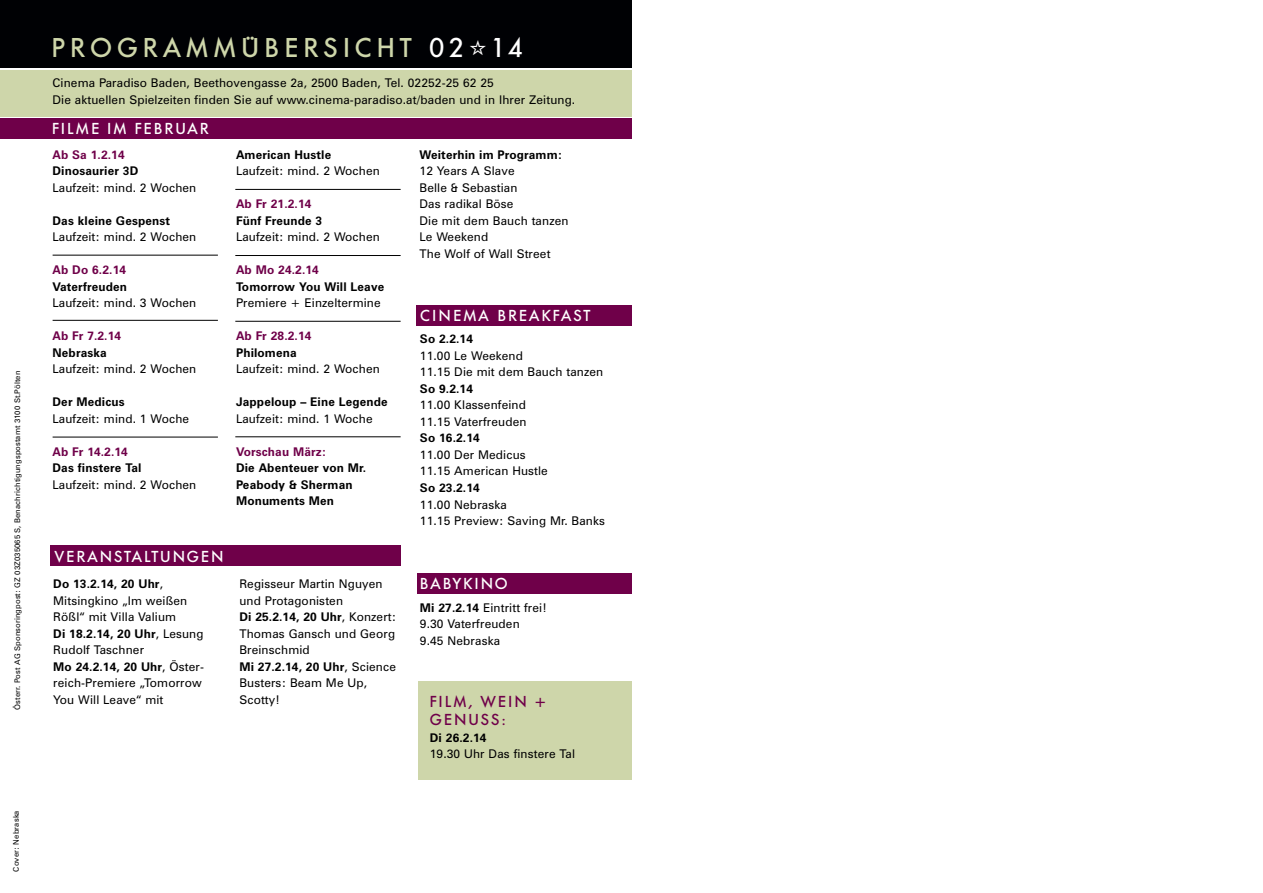
<style>
.page{position:relative;width:1263px;height:893px;background:#fff}
.page>*{position:absolute;margin:0;border:0;box-sizing:border-box;transform-origin:0 0}
.t1{font:500 27px "Futura BQ";letter-spacing:.17em;color:#ced6aa}
.t2{font:500 15.75px "Futura BQ";letter-spacing:.115em;color:#fff}
.t3{font:500 15.75px/18px "Futura BQ";letter-spacing:.135em;color:#6f0049}
.t4{font:500 15.75px "Futura BQ";letter-spacing:.135em;color:#fff}
.t5{font:12px/16.5px "Zurich BT";letter-spacing:.01em;color:#000}
.t6{font:700 12px/16.5px "Zurich BT";letter-spacing:.01em;color:#000}
.t7{font:700 12px "Zurich BT";letter-spacing:.01em;color:#6f0049}
.t8{font:7.65px "Zurich BT";letter-spacing:.01em;color:#000}
.s1{color:#fff}
.s2{font-weight:700}
</style>
<div class="page">
<div style="left:51px;top:546px;width:350px;height:20px;background:#6f0049"></div>
<div style="left:0;top:0;width:631px;height:68px;background:#000104"></div>
<div style="left:0;top:70px;width:631px;height:47px;background:#ced6aa"></div>
<div style="left:418px;top:682px;width:213px;height:98px;background:#ced6aa"></div>
<div style="left:0;top:118px;width:631px;height:20px;background:#6f0049"></div>
<div style="left:416px;top:306px;width:215px;height:20px;background:#6f0049"></div>
<div style="left:416px;top:573px;width:215px;height:20px;background:#6f0049"></div>
<hr style="left:53px;top:320px;width:165px;height:1px;background:#000">
<hr style="left:53px;top:437px;width:165px;height:1px;background:#000">
<hr style="left:53px;top:255px;width:165px;height:1px;background:#000">
<hr style="left:235px;top:189px;width:166px;height:1px;background:#000">
<hr style="left:235px;top:255px;width:166px;height:1px;background:#000">
<hr style="left:235px;top:321px;width:166px;height:1px;background:#000">
<hr style="left:235px;top:436px;width:166px;height:1px;background:#000">
<p class="t8" style="left:15px;top:710px;width:341px;rotate:-90deg">Österr. Post AG Sponsoringpost: GZ 03Z035065 S, Benachrichtigungspostamt 3100 St.Pölten</p>
<p class="t8" style="left:13px;top:872px;width:63px;rotate:-90deg">Cover: Nebraska</p>
<h1 class="t1" style="left:52px;top:32px;width:473px">PROGRAMMÜBERSICHT <span class="s1">02 14</span></h1>
<p class="t5" style="left:53px;top:76px;width:524px">Cinema Paradiso Baden, Beethovengasse 2a, 2500 Baden, Tel. 02252-25 62 25<br>Die aktuellen Spielzeiten finden Sie auf www.cinema-paradiso.at/baden und in Ihrer Zeitung.</p>
<h2 class="t4" style="left:52px;top:119px;width:158px">FILME IM FEBRUAR</h2>
<p class="t7" style="left:53px;top:150px;width:74px">Ab Sa 1.2.14</p>
<p class="t6" style="left:53px;top:164px;width:87px">Dinosaurier 3D</p>
<p class="t5" style="left:53px;top:181px;width:145px">Laufzeit: mind. 2 Wochen</p>
<p class="t6" style="left:53px;top:214px;width:119px">Das kleine Gespenst</p>
<p class="t5" style="left:53px;top:230px;width:145px">Laufzeit: mind. 2 Wochen</p>
<p class="t7" style="left:53px;top:266px;width:75px">Ab Do 6.2.14</p>
<p class="t6" style="left:53px;top:280px;width:76px">Vaterfreuden</p>
<p class="t5" style="left:53px;top:296px;width:145px">Laufzeit: mind. 3 Wochen</p>
<p class="t7" style="left:53px;top:332px;width:70px">Ab Fr 7.2.14</p>
<p class="t6" style="left:53px;top:346px;width:56px">Nebraska</p>
<p class="t5" style="left:53px;top:362px;width:145px">Laufzeit: mind. 2 Wochen</p>
<p class="t6" style="left:53px;top:395px;width:74px">Der Medicus</p>
<p class="t5" style="left:53px;top:412px;width:138px">Laufzeit: mind. 1 Woche</p>
<p class="t7" style="left:53px;top:447px;width:77px">Ab Fr 14.2.14</p>
<p class="t6" style="left:53px;top:461px;width:90px">Das finstere Tal</p>
<p class="t5" style="left:53px;top:478px;width:145px">Laufzeit: mind. 2 Wochen</p>
<p class="t6" style="left:236px;top:148px;width:97px">American Hustle</p>
<p class="t5" style="left:236px;top:164px;width:145px">Laufzeit: mind. 2 Wochen</p>
<p class="t7" style="left:236px;top:200px;width:77px">Ab Fr 21.2.14</p>
<p class="t6" style="left:236px;top:214px;width:88px">Fünf Freunde 3</p>
<p class="t5" style="left:236px;top:230px;width:145px">Laufzeit: mind. 2 Wochen</p>
<p class="t7" style="left:236px;top:266px;width:84px">Ab Mo 24.2.14</p>
<p class="t6" style="left:236px;top:280px;width:150px">Tomorrow You Will Leave</p>
<p class="t5" style="left:236px;top:296px;width:146px">Premiere + Einzeltermine</p>
<p class="t7" style="left:236px;top:332px;width:77px">Ab Fr 28.2.14</p>
<p class="t6" style="left:236px;top:346px;width:62px">Philomena</p>
<p class="t5" style="left:236px;top:362px;width:145px">Laufzeit: mind. 2 Wochen</p>
<p class="t6" style="left:236px;top:395px;width:153px">Jappeloup – Eine Legende</p>
<p class="t5" style="left:236px;top:412px;width:138px">Laufzeit: mind. 1 Woche</p>
<p class="t7" style="left:236px;top:447px;width:92px">Vorschau März:</p>
<p class="t6" style="left:236px;top:461px;width:132px">Die Abenteuer von Mr.<br>Peabody &amp; Sherman<br>Monuments Men</p>
<h2 class="t2" style="left:54px;top:547px;width:171px">VERANSTALTUNGEN</h2>
<p class="t5" style="left:53px;top:577px;width:152px"><span class="s2">Do 13.2.14, 20 Uhr</span>,<br>Mitsingkino „Im weißen<br>Rößl“ mit Villa Valium<br><span class="s2">Di 18.2.14, 20 Uhr</span>, Lesung<br>Rudolf Taschner<br><span class="s2">Mo 24.2.14, 20 Uhr</span>, Öster&shy;reich-Premiere „Tomorrow<br>You Will Leave“ mit</p>
<p class="t5" style="left:239px;top:577px;width:158px">Regisseur Martin Nguyen und Protagonisten<br><span class="s2">Di 25.2.14, 20 Uhr</span>, Konzert:<br>Thomas Gansch und Georg<br>Breinschmid<br><span class="s2">Mi 27.2.14, 20 Uhr</span>, Science<br>Busters: Beam Me Up,<br>Scotty!</p>
<p class="t6" style="left:420px;top:148px;width:144px">Weiterhin im Programm:</p>
<p class="t5" style="left:420px;top:164px;width:150px">12 Years A Slave<br>Belle &amp; Sebastian<br>Das radikal Böse<br>Die mit dem Bauch tanzen<br>Le Weekend<br>The Wolf of Wall Street</p>
<h2 class="t2" style="left:420px;top:306px;width:172px">CINEMA BREAKFAST</h2>
<p class="t6" style="left:420px;top:332px;width:55px">So 2.2.14</p>
<p class="t5" style="left:420px;top:349px;width:185px">11.00 Le Weekend<br>11.15 Die mit dem Bauch tanzen</p>
<p class="t6" style="left:420px;top:382px;width:55px">So 9.2.14</p>
<p class="t5" style="left:420px;top:398px;width:108px">11.00 Klassenfeind<br>11.15 Vaterfreuden</p>
<p class="t6" style="left:420px;top:431px;width:61px">So 16.2.14</p>
<p class="t5" style="left:420px;top:448px;width:129px">11.00 Der Medicus<br>11.15 American Hustle</p>
<p class="t6" style="left:420px;top:481px;width:61px">So 23.2.14</p>
<p class="t5" style="left:420px;top:497px;width:187px">11.00 Nebraska<br>11.15 Preview: Saving Mr. Banks</p>
<h2 class="t2" style="left:420px;top:575px;width:89px">BABYKINO</h2>
<p class="t5" style="left:420px;top:600px;width:128px"><span class="s2">Mi 27.2.14</span> Eintritt frei!<br>9.30 Vaterfreuden<br>9.45 Nebraska</p>
<h2 class="t3" style="left:430px;top:693px;width:117px">FILM, WEIN +<br>GENUSS:</h2>
<p class="t6" style="left:430px;top:730px;width:58px">Di 26.2.14</p>
<p class="t5" style="left:430px;top:747px;width:147px">19.30 Uhr Das finstere Tal</p>
</div>
